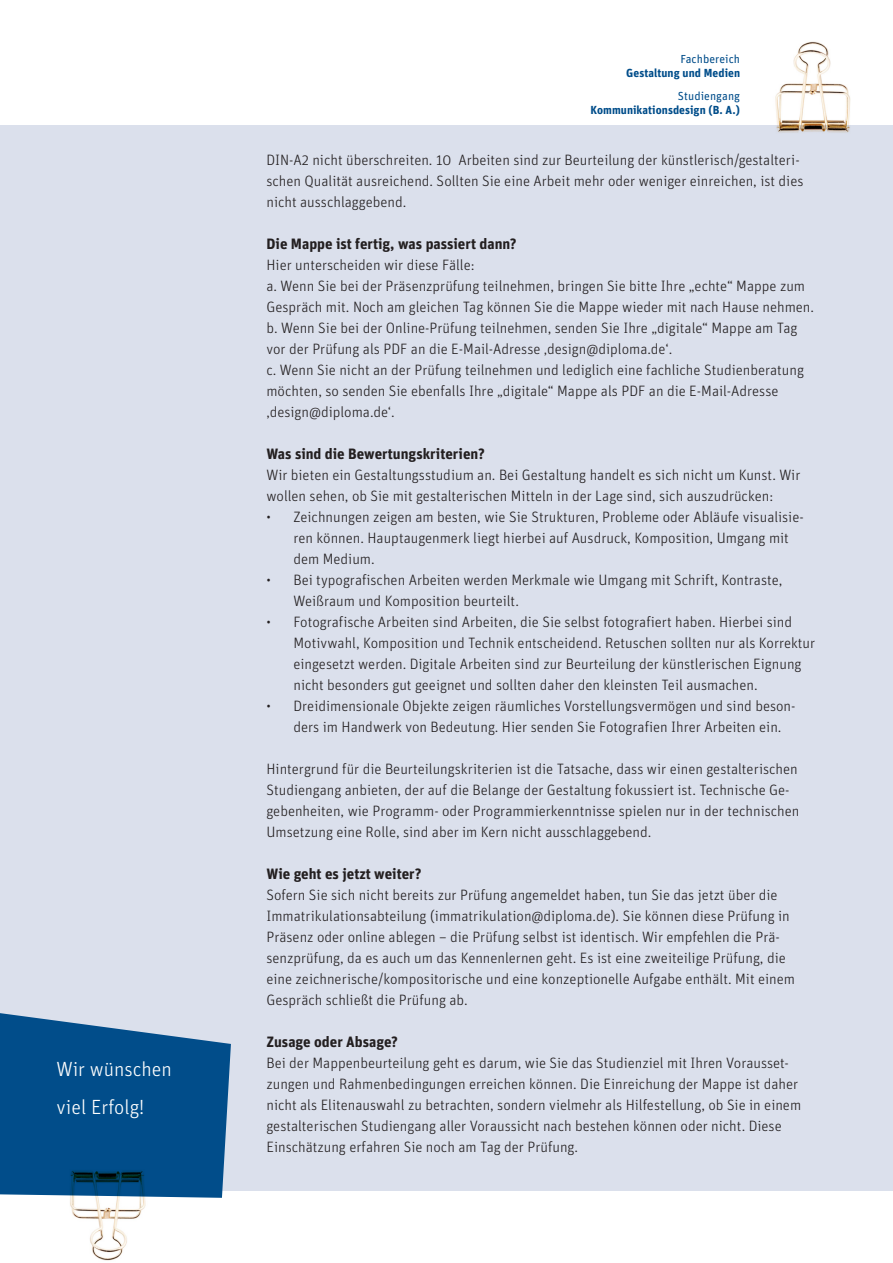
<style>
.page{position:relative;width:893px;height:1263px;background:#fff}
.page>*{position:absolute;margin:0;border:0;box-sizing:border-box;transform-origin:0 0}
.t1{font:300 20.55px/37.5px "Unit";color:#fff}
.t2{font:300 15px/21px "Unit";color:#231f20}
.t3{font:700 15px "Unit";color:#231f20}
.t4{font:700 11.7px "Unit";letter-spacing:.005em;color:#014d8a}
.t5{font:11.7px "Unit Pro";letter-spacing:.005em;color:#014d8a}
.t6{font:300 10.5px/13.5px "Unit";color:#231f20}
</style>
<div class="page">
<div style="left:0;top:125px;width:893px;height:1066px;background:#dbe0ec"></div>
<img style="left:775px;top:41px;width:76px;height:92px">
<svg style="left:0;top:1013px;width:231px;height:185px;background:#1c5f96"></svg>
<img style="left:40px;top:1145px;width:136px;height:116px">
<h1 class="t1" style="left:57px;top:1050px;width:117px">Wir wünschen viel Erfolg!</h1>
<p class="t5" style="left:680px;top:51px;width:61px">Fachbereich</p>
<p class="t4" style="left:626px;top:66px;width:115px">Gestaltung und Medien</p>
<p class="t5" style="left:678px;top:88px;width:64px">Studiengang</p>
<p class="t4" style="left:591px;top:102px;width:151px">Kommunikationsdesign (B. A.)</p>
<p class="t2" style="left:266px;top:149px;width:538px">DIN-A2 nicht überschreiten. 10 Arbeiten sind zur Beurteilung der künstlerisch/gestalteri&shy;schen Qualität ausreichend. Sollten Sie eine Arbeit mehr oder weniger einreichen, ist dies nicht ausschlaggebend.</p>
<p class="t3" style="left:266px;top:235px;width:252px">Die Mappe ist fertig, was passiert dann?</p>
<p class="t2" style="left:266px;top:254px;width:210px">Hier unterscheiden wir diese Fälle:</p>
<p class="t2" style="left:266px;top:275px;width:549px">a. Wenn Sie bei der Präsenzprüfung teilnehmen, bringen Sie bitte Ihre „echte“ Mappe zum<br>Gespräch mit. Noch am gleichen Tag können Sie die Mappe wieder mit nach Hause nehmen.</p>
<p class="t2" style="left:266px;top:317px;width:532px">b. Wenn Sie bei der Online-Prüfung teilnehmen, senden Sie Ihre „digitale“ Mappe am Tag vor der Prüfung als PDF an die E-Mail-Adresse ‚design@diploma.de‘.</p>
<p class="t2" style="left:266px;top:359px;width:539px">c. Wenn Sie nicht an der Prüfung teilnehmen und lediglich eine fachliche Studienberatung möchten, so senden Sie ebenfalls Ihre „digitale“ Mappe als PDF an die E-Mail-Adresse ‚design@diploma.de‘.</p>
<p class="t3" style="left:266px;top:445px;width:220px">Was sind die Bewertungskriterien?</p>
<p class="t2" style="left:266px;top:464px;width:535px">Wir bieten ein Gestaltungsstudium an. Bei Gestaltung handelt es sich nicht um Kunst. Wir wollen sehen, ob Sie mit gestalterischen Mitteln in der Lage sind, sich auszudrücken:</p>
<p class="t2" style="left:293px;top:506px;width:512px;text-indent:-27px">• Zeichnungen zeigen am besten, wie Sie Strukturen, Probleme oder Abläufe visualisie&shy;ren können. Hauptaugenmerk liegt hierbei auf Ausdruck, Komposition, Umgang mit dem Medium.</p>
<p class="t2" style="left:293px;top:569px;width:490px;text-indent:-27px">• Bei typografischen Arbeiten werden Merkmale wie Umgang mit Schrift, Kontraste,<br>Weißraum und Komposition beurteilt.</p>
<p class="t2" style="left:293px;top:611px;width:523px;text-indent:-27px">• Fotografische Arbeiten sind Arbeiten, die Sie selbst fotografiert haben. Hierbei sind Motivwahl, Komposition und Technik entscheidend. Retuschen sollten nur als Korrektur eingesetzt werden. Digitale Arbeiten sind zur Beurteilung der künstlerischen Eignung nicht besonders gut geeignet und sollten daher den kleinsten Teil ausmachen.</p>
<p class="t2" style="left:293px;top:695px;width:504px;text-indent:-27px">• Dreidimensionale Objekte zeigen räumliches Vorstellungsvermögen und sind beson&shy;ders im Handwerk von Bedeutung. Hier senden Sie Fotografien Ihrer Arbeiten ein.</p>
<p class="t2" style="left:266px;top:758px;width:534px">Hintergrund für die Beurteilungskriterien ist die Tatsache, dass wir einen gestalterischen Studiengang anbieten, der auf die Belange der Gestaltung fokussiert ist. Technische Ge&shy;gebenheiten, wie Programm- oder Programmierkenntnisse spielen nur in der technischen Umsetzung eine Rolle, sind aber im Kern nicht ausschlaggebend.</p>
<p class="t3" style="left:266px;top:865px;width:156px">Wie geht es jetzt weiter?</p>
<p class="t2" style="left:266px;top:884px;width:530px">Sofern Sie sich nicht bereits zur Prüfung angemeldet haben, tun Sie das jetzt über die Immatrikulationsabteilung (immatrikulation@diploma.de). Sie können diese Prüfung in Präsenz oder online ablegen – die Prüfung selbst ist identisch. Wir empfehlen die Prä&shy;senzprüfung, da es auch um das Kennenlernen geht. Es ist eine zweiteilige Prüfung, die eine zeichnerische/kompositorische und eine konzeptionelle Aufgabe enthält. Mit einem Gespräch schließt die Prüfung ab.</p>
<p class="t3" style="left:266px;top:1033px;width:133px">Zusage oder Absage?</p>
<p class="t2" style="left:266px;top:1052px;width:536px">Bei der Mappenbeurteilung geht es darum, wie Sie das Studienziel mit Ihren Vorausset&shy;zungen und Rahmenbedingungen erreichen können. Die Einreichung der Mappe ist daher nicht als Elitenauswahl zu betrachten, sondern vielmehr als Hilfestellung, ob Sie in einem gestalterischen Studiengang aller Voraussicht nach bestehen können oder nicht. Diese Einschätzung erfahren Sie noch am Tag der Prüfung.</p>
<p class="t6" style="left:740px;top:301px;width:72px">www.diploma.de</p>
<p class="t6" style="left:740px;top:358px;width:65px">Am Hegeberg 2</p>
<p class="t6" style="left:740px;top:385px;width:86px">Tel. 05652 58 77 70</p>
<p class="t6" style="left:739px;top:464px;width:93px">Bad Sooden-Allendorf</p>
<p class="t6" style="left:739px;top:491px;width:26px">Berlin<br>Bonn</p>
<p class="t6" style="left:739px;top:532px;width:40px">Hamburg</p>
<p class="t6" style="left:739px;top:572px;width:28px">Kassel</p>
<p class="t6" style="left:739px;top:613px;width:40px">München</p>
<p class="t6" style="left:739px;top:640px;width:89px">Schwentinental/Kiel</p>
</div>
